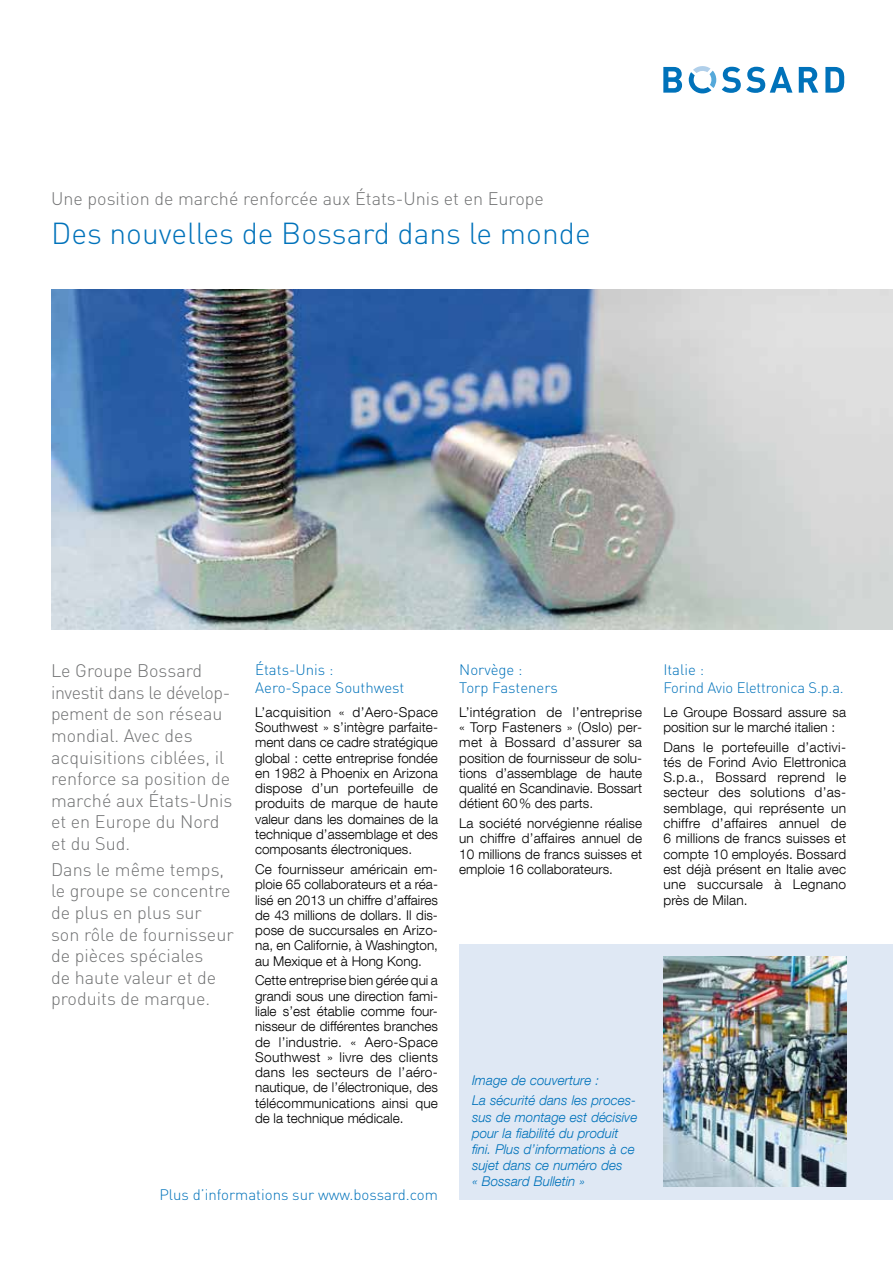
<style>
.page{position:relative;width:893px;height:1263px;background:#fff}
.page>*{position:absolute;margin:0;border:0;box-sizing:border-box;transform-origin:0 0}
.t1{font:300 30px "DINOT";color:#0072ba}
.t2{font:300 18px/21.6px "DINOT";color:#707172}
.t3{font:300 15px/18px "DINOT";color:#0072ba}
.t4{font:300 13.5px/15.3px "Helvetica Neue LT Com";color:#000;text-align:justify}
.t5{font:300 13.5px/15.3px "Helvetica Neue LT Com";color:#000;text-align:justify;scale:1.04 1}
.t6{font:italic 300 13.5px/16.2px "Helvetica Neue LT Com";color:#0072ba}
</style>
<div class="page">
<div style="left:459px;top:944px;width:434px;height:255px;background:#dfe8f4"></div>
<svg style="left:663px;top:67px;width:19px;height:26px"></svg>
<svg style="left:722px;top:67px;width:70px;height:26px"></svg>
<svg style="left:799px;top:67px;width:19px;height:26px"></svg>
<svg style="left:825px;top:67px;width:19px;height:26px"></svg>
<svg style="left:689px;top:66px;width:27px;height:27px"></svg>
<img style="left:663px;top:957px;width:183px;height:229px">
<img style="left:51px;top:289px;width:842px;height:340px">
<h2 class="t2" style="left:51px;top:187px;width:494px">Une position de marché renforcée aux États-Unis et en Europe</h2>
<h1 class="t1" style="left:51px;top:212px;width:541px">Des nouvelles de Bossard dans le monde</h1>
<h2 class="t2" style="left:51px;top:659px;width:183px">Le Groupe Bossard investit dans le dévelop&shy;pement de son réseau mondial. Avec des acquisitions ciblées, il renforce sa position de marché aux États-Unis et en Europe du Nord et du Sud.</h2>
<h2 class="t2" style="left:51px;top:858px;width:184px">Dans le même temps, le groupe se concentre de plus en plus sur son rôle de fournisseur de pièces spéciales<br>de haute valeur et de produits de marque.</h2>
<p class="t3" style="left:255px;top:660px;width:151px">États-Unis :<br>Aero-Space Southwest</p>
<p class="t4" style="left:255px;top:704px;width:184px">L’acquisition « d’Aero-Space Southwest » s’intègre parfaite&shy;ment dans ce cadre stratégique global : cette entreprise fondée en 1982 à Phoenix en Arizona dispose d’un portefeuille de produits de marque de haute valeur dans les domaines de la technique d’assemblage et des composants électroniques.</p>
<p class="t4" style="left:255px;top:861px;width:184px">Ce fournisseur américain em&shy;ploie 65 collaborateurs et a réa&shy;lisé en 2013 un chiffre d’affaires de 43 millions de dollars. Il dis&shy;pose de succursales en Arizo&shy;na, en Californie, à Washington, au Mexique et à Hong Kong.</p>
<p class="t4" style="left:255px;top:972px;width:184px">Cette entreprise bien gérée qui a grandi sous une direction fami&shy;liale s’est établie comme four&shy;nisseur de différentes branches de l’industrie. « Aero-Space Southwest » livre des clients dans les secteurs de l’aéro&shy;nautique, de l’électronique, des télécommunications ainsi que de la technique médicale.</p>
<p class="t3" style="left:159px;top:1185px;width:280px">Plus d’informations sur www.bossard.com</p>
<p class="t3" style="left:459px;top:660px;width:100px">Norvège :<br>Torp Fasteners</p>
<p class="t5" style="left:459px;top:704px;width:177px">L’intégration de l’entreprise « Torp Fasteners » (Oslo) per&shy;met à Bossard d’assurer sa position de fournisseur de solu&shy;tions d’assemblage de haute qualité en Scandinavie. Bossart détient 60% des parts.</p>
<p class="t4" style="left:459px;top:815px;width:184px">La société norvégienne réalise un chiffre d’affaires annuel de 10 millions de francs suisses et emploie 16 collaborateurs.</p>
<p class="t6" style="left:472px;top:1070px;width:166px;line-height:20.4px">Image de couverture :<br>La sécurité dans les proces-</p>
<p class="t6" style="left:472px;top:1108px;width:167px">sus de montage est décisive pour la fiabilité du produit fini. Plus d’informations à ce sujet dans ce numéro des<br>« Bossard Bulletin »</p>
<p class="t3" style="left:663px;top:660px;width:182px">Italie :<br>Forind Avio Elettronica S.p.a.</p>
<p class="t4" style="left:663px;top:704px;width:184px">Le Groupe Bossard assure sa position sur le marché italien :</p>
<p class="t4" style="left:663px;top:739px;width:184px">Dans le portefeuille d’activi&shy;tés de Forind Avio Elettronica S.p.a., Bossard reprend le secteur des solutions d’as&shy;semblage, qui représente un chiffre d’affaires annuel de 6 millions de francs suisses et compte 10 employés. Bossard est déjà présent en Italie avec une succursale à Legnano près de Milan.</p>
</div>
